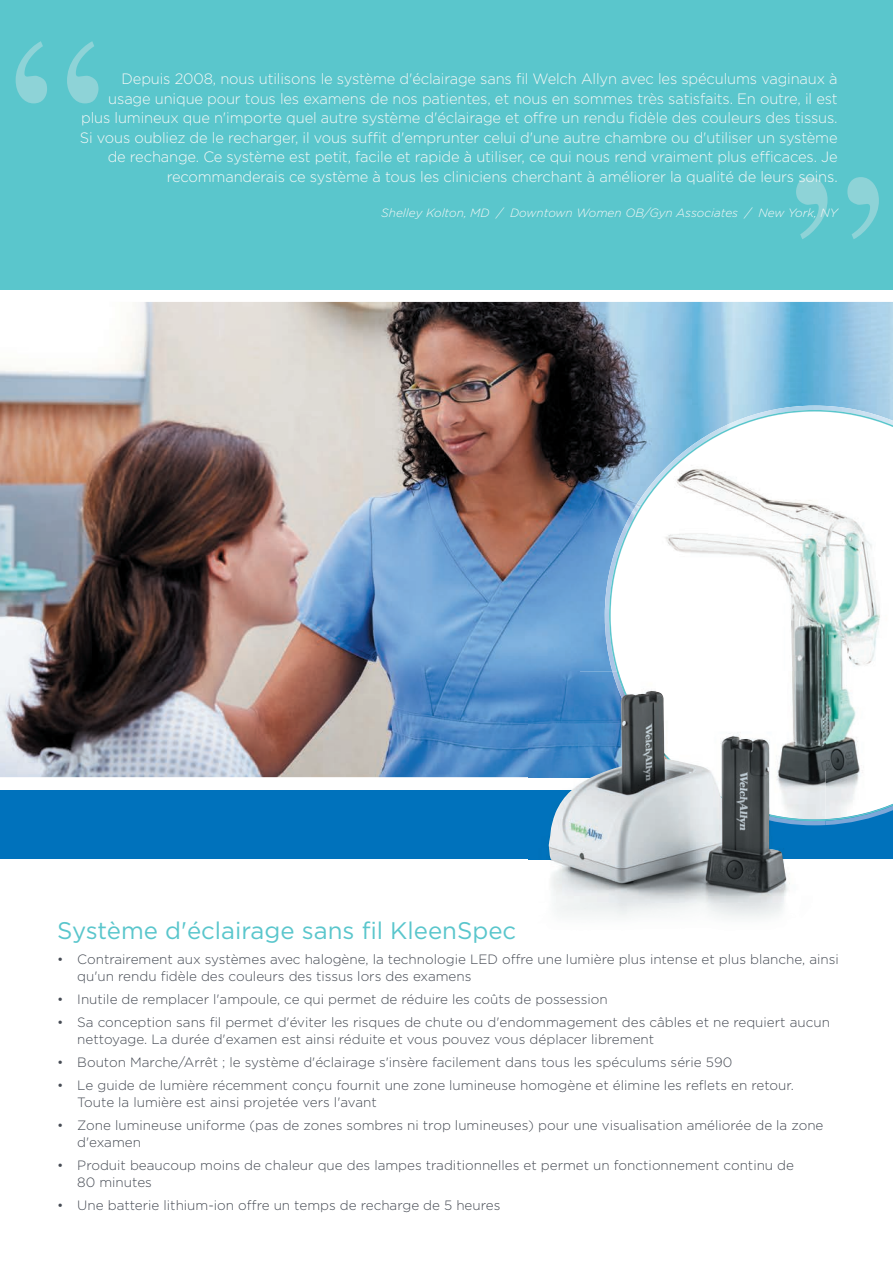
<style>
.page{position:relative;width:893px;height:1263px;background:#fff}
.page>*{position:absolute;margin:0;border:0;box-sizing:border-box;transform-origin:0 0}
.t1{font:24px "Gotham";color:#5ac6cc}
.t2{font:300 15px/19.5px "Gotham";letter-spacing:-.01em;color:#f6f8f7;text-align:right}
.t3{font:300 13.5px/16.5px "Gotham";color:#464b54}
.t4{font:italic 300 12px "Gotham";color:#f6f8f7}
</style>
<div class="page">
<div style="left:0;top:790px;width:893px;height:69px;background:#0072bc"></div>
<div style="left:0;top:0;width:893px;height:290px;background:#5ac6cc"></div>
<svg style="left:16px;top:41px;width:82px;height:62px"></svg>
<svg style="left:796px;top:177px;width:83px;height:62px"></svg>
<img style="left:0;top:302px;width:893px;height:475px">
<img style="left:675px;top:406px;width:218px;height:4px">
<img style="left:605px;top:512px;width:4px;height:159px">
<svg style="left:825px;top:821px;width:32px;height:4px"></svg>
<svg style="left:609px;top:410px;width:284px;height:411px"></svg>
<img style="left:654px;top:671px;width:3px;height:20px">
<img style="left:657px;top:671px;width:168px;height:99px">
<img style="left:786px;top:770px;width:39px;height:20px">
<img style="left:528px;top:777px;width:20px;height:1px">
<img style="left:528px;top:825px;width:297px;height:94px">
<img style="left:528px;top:671px;width:84px;height:53px">
<img style="left:528px;top:724px;width:20px;height:53px">
<img style="left:650px;top:671px;width:4px;height:20px">
<img style="left:786px;top:790px;width:39px;height:35px">
<img style="left:612px;top:671px;width:38px;height:20px">
<img style="left:617px;top:671px;width:23px;height:20px">
<img style="left:786px;top:815px;width:39px;height:6px">
<img style="left:548px;top:691px;width:238px;height:201px">
<p class="t2" style="left:80px;top:69px;width:759px">Depuis 2008, nous utilisons le système d'éclairage sans fil Welch Allyn avec les spéculums vaginaux à usage unique pour tous les examens de nos patientes, et nous en sommes très satisfaits. En outre, il est plus lumineux que n'importe quel autre système d'éclairage et offre un rendu fidèle des couleurs des tissus.<br>Si vous oubliez de le recharger, il vous suffit d'emprunter celui d'une autre chambre ou d'utiliser un système de rechange. Ce système est petit, facile et rapide à utiliser, ce qui nous rend vraiment plus efficaces. Je recommanderais ce système à tous les cliniciens cherchant à améliorer la qualité de leurs soins.</p>
<p class="t4" style="left:381px;top:205px;width:458px">Shelley Kolton, MD / Downtown Women OB/Gyn Associates / New York, NY</p>
<h1 class="t1" style="left:57px;top:916px;width:461px">Système d'éclairage sans fil KleenSpec</h1>
<p class="t3" style="left:77px;top:951px;width:763px;text-indent:-20px">• Contrairement aux systèmes avec halogène, la technologie LED offre une lumière plus intense et plus blanche, ainsi qu'un rendu fidèle des couleurs des tissus lors des examens</p>
<p class="t3" style="left:57px;top:991px;width:552px">• Inutile de remplacer l'ampoule, ce qui permet de réduire les coûts de possession</p>
<p class="t3" style="left:77px;top:1014px;width:754px;text-indent:-20px">• Sa conception sans fil permet d'éviter les risques de chute ou d'endommagement des câbles et ne requiert aucun nettoyage. La durée d'examen est ainsi réduite et vous pouvez vous déplacer librement</p>
<p class="t3" style="left:57px;top:1054px;width:677px">• Bouton Marche/Arrêt ; le système d'éclairage s'insère facilement dans tous les spéculums série 590</p>
<p class="t3" style="left:77px;top:1077px;width:718px;text-indent:-20px">• Le guide de lumière récemment conçu fournit une zone lumineuse homogène et élimine les reflets en retour.<br>Toute la lumière est ainsi projetée vers l'avant</p>
<p class="t3" style="left:77px;top:1117px;width:748px;text-indent:-20px">• Zone lumineuse uniforme (pas de zones sombres ni trop lumineuses) pour une visualisation améliorée de la zone d'examen</p>
<p class="t3" style="left:77px;top:1157px;width:718px;text-indent:-20px">• Produit beaucoup moins de chaleur que des lampes traditionnelles et permet un fonctionnement continu de<br>80 minutes</p>
<p class="t3" style="left:57px;top:1196px;width:445px">• Une batterie lithium-ion offre un temps de recharge de 5 heures</p>
</div>
